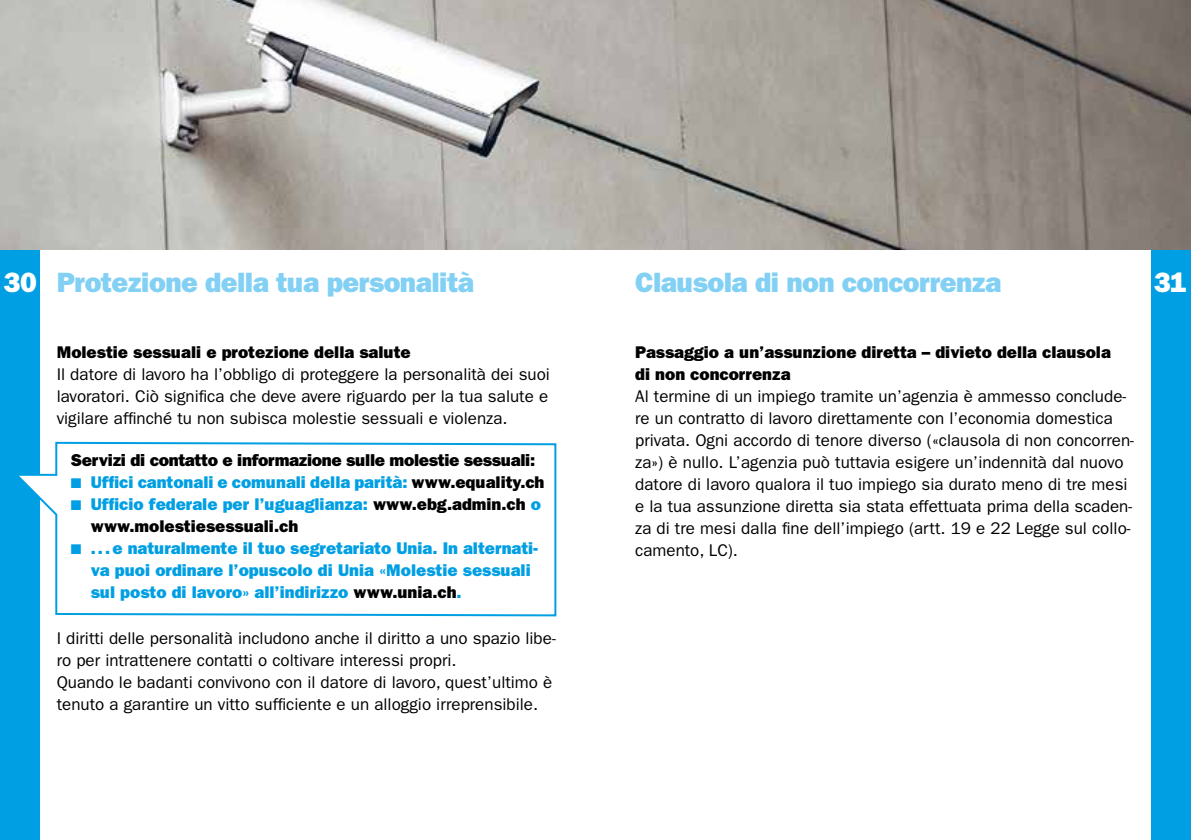
<style>
.page{position:relative;width:1191px;height:840px;background:#fff}
.page>*{position:absolute;margin:0;border:0;box-sizing:border-box;transform-origin:0 0}
.t1{font:800 28px "Franklin Gothic LT Pro";letter-spacing:-.02em;color:#83d0f5}
.t2{font:800 28px "Franklin Gothic LT Pro";color:#fff}
.t3{font:800 17.2px "Franklin Gothic LT Pro";letter-spacing:-.02em;color:#000}
.t4{font:17px/22px "Franklin Gothic LT Pro";color:#000}
.t5{font:800 17px/22px "Franklin Gothic LT Pro";color:#009fe3}
.t6{font:800 17px/22px "Franklin Gothic LT Pro";color:#000}
.s1{color:#000}
.s2{color:#009fe3}
</style>
<div class="page">
<div style="left:0;top:249px;width:40px;height:590px;background:#009fe3"></div>
<div style="left:1151px;top:249px;width:40px;height:590px;background:#009fe3"></div>
<svg style="left:19px;top:441px;width:538px;height:176px"></svg>
<img style="left:0;top:0;width:1191px;height:249px">
<h1 class="t1" style="left:57px;top:265px;width:419px">Protezione della tua personalità</h1>
<h1 class="t1" style="left:635px;top:265px;width:368px">Clausola di non concorrenza</h1>
<h1 class="t2" style="left:4px;top:265px;width:34px">30</h1>
<h1 class="t2" style="left:1154px;top:265px;width:34px">31</h1>
<p class="t6" style="left:57px;top:341px;width:355px">Molestie sessuali e protezione della salute</p>
<p class="t4" style="left:57px;top:363px;width:495px;text-align:justify">Il datore di lavoro ha l’obbligo di proteggere la personalità dei suoi lavoratori. Ciò significa che deve avere riguardo per la tua salute e vigilare affinché tu non subisca molestie sessuali e violenza.</p>
<p class="t3" style="left:71px;top:450px;width:466px">Servizi di contatto e informazione sulle molestie sessuali:</p>
<p class="t5" style="left:71px;top:471px;width:475px">■ Uffici cantonali e comunali della parità: <span class="s1">www.equality.ch</span></p>
<p class="t6" style="left:91px;top:493px;width:452px;text-indent:-20px"><span class="s2">■ Ufficio federale per l’uguaglianza:</span> www.ebg.admin.ch <span class="s2">o </span>www.molestiesessuali.ch</p>
<p class="t5" style="left:91px;top:537px;width:448px;text-indent:-20px">■ ...e naturalmente il tuo segretariato Unia. In alternati&shy;va puoi ordinare l’opuscolo di Unia «Molestie sessuali sul posto di lavoro» all’indirizzo <span class="s1">www.unia.ch</span>.</p>
<p class="t4" style="left:57px;top:627px;width:500px">I diritti delle personalità includono anche il diritto a uno spazio libe&shy;ro per intrattenere contatti o coltivare interessi propri.<br>Quando le badanti convivono con il datore di lavoro, quest’ultimo è tenuto a garantire un vitto sufficiente e un alloggio irreprensibile.</p>
<p class="t6" style="left:635px;top:341px;width:477px">Passaggio a un’assunzione diretta – divieto della clausola di non concorrenza</p>
<p class="t4" style="left:635px;top:385px;width:500px">Al termine di un impiego tramite un’agenzia è ammesso conclude&shy;re un contratto di lavoro direttamente con l’economia domestica privata. Ogni accordo di tenore diverso («clausola di non concorren&shy;za») è nullo. L’agenzia può tuttavia esigere un’indennità dal nuovo datore di lavoro qualora il tuo impiego sia durato meno di tre mesi e la tua assunzione diretta sia stata effettuata prima della scaden&shy;za di tre mesi dalla fine dell’impiego (artt. 19 e 22 Legge sul collo&shy;camento, LC).</p>
</div>
